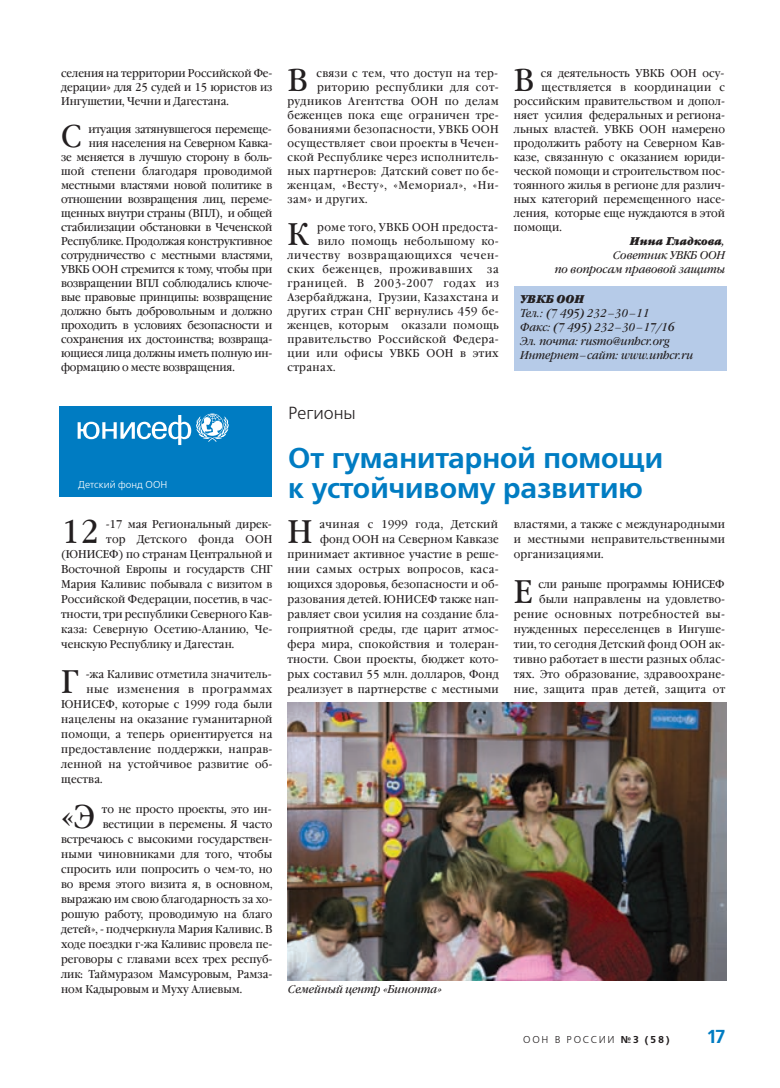
<style>
.page{position:relative;width:780px;height:1088px;background:#fff}
.page>*{position:absolute;margin:0;border:0;box-sizing:border-box;transform-origin:0 0}
.t1{font:32.62px "Garamond Book C";color:#231f20;scale:.9 1}
.t2{font:31.25px "Garamond Book C";color:#231f20;scale:.9 1}
.t3{font:28.75px "Free Set Demi Bold C";color:#007cc2}
.t4{font:700 18.75px "Free Set C";color:#007cc2}
.t5{font:17.5px "Free Set C";color:#231f20}
.t6{font:11.25px/15px "Garamond Book C";letter-spacing:.005em;color:#231f20;text-align:justify;scale:.9 1}
.t7{font:11.25px "Garamond Book C";letter-spacing:-.02em;color:#231f20;scale:.9 1}
.t8{font:11.25px "Garamond Book C";letter-spacing:.035em;color:#231f20;scale:.9 1}
.t9{font:italic 11.25px/14px "Garamond Book C";color:#231f20;scale:.9 1}
.t10{font:11.25px "Garamond Book C";letter-spacing:.06em;color:#231f20;scale:.9 1}
.t11{font:11.25px "Garamond Book C";letter-spacing:.025em;color:#231f20;scale:.9 1}
.t12{font:11.25px "Garamond Book C";letter-spacing:.04em;color:#231f20;scale:.9 1}
.t13{font:11.25px "Garamond Book C";letter-spacing:.045em;color:#231f20;scale:.9 1}
.t14{font:11.25px "Garamond Book C";letter-spacing:.055em;color:#231f20;scale:.9 1}
.t15{font:11.25px "Garamond Book C";letter-spacing:.03em;color:#231f20;scale:.9 1}
.t16{font:italic 700 11.25px "Garamond Book C";letter-spacing:.005em;color:#231f20;scale:.9 1}
.t17{font:10px "Free Set C";letter-spacing:.175em;color:#231f20}
.t18{font:10px "Free Set C";color:#fff}
.s1{font-weight:400}
.s2{font-weight:700}
</style>
<div class="page">
<div style="left:60px;top:407px;width:212px;height:90px;background:#007cc2"></div>
<svg style="left:78px;top:413px;width:151px;height:32px"></svg>
<div style="left:514px;top:286px;width:212px;height:85px;background:#b6cbe8"></div>
<img style="left:287px;top:702px;width:439px;height:278px">
<p class="t6" style="left:61px;top:67px;width:236px;line-height:14px">селения на территории Российской Фе&shy;дерации» для 25 судей и 15 юристов из Ингушетии, Чечни и Дагестана.</p>
<h2 class="t2" style="left:61px;top:123px;width:24px">С</h2>
<p class="t7" style="left:88px;top:124px;width:205px">итуация затянувшегося перемеще-</p>
<p class="t7" style="left:89px;top:138px;width:205px">ния населения на Северном Кавка-</p>
<p class="t7" style="left:61px;top:152px;width:236px">зе меняется в лучшую сторону в боль-</p>
<p class="t6" style="left:61px;top:164px;width:236px">шой степени благодаря проводимой</p>
<p class="t7" style="left:61px;top:180px;width:236px">местными властями новой политике в</p>
<p class="t7" style="left:61px;top:194px;width:236px">отношении возвращения лиц, переме-</p>
<p class="t7" style="left:61px;top:208px;width:236px">щенных внутри страны (ВПЛ), и общей</p>
<p class="t7" style="left:61px;top:222px;width:236px">стабилизации обстановки в Чеченской</p>
<p class="t7" style="left:61px;top:236px;width:236px">Республике. Продолжая конструктивное</p>
<p class="t7" style="left:61px;top:250px;width:236px">сотрудничество с местными властями,</p>
<p class="t7" style="left:61px;top:264px;width:236px">УВКБ ООН стремится к тому, чтобы при</p>
<p class="t7" style="left:61px;top:278px;width:236px">возвращении ВПЛ соблюдались ключе-</p>
<p class="t7" style="left:61px;top:292px;width:236px">вые правовые принципы: возвращение</p>
<p class="t7" style="left:61px;top:306px;width:236px">должно быть добровольным и должно</p>
<p class="t7" style="left:61px;top:320px;width:236px">проходить в условиях безопасности и</p>
<p class="t7" style="left:61px;top:334px;width:236px">сохранения их достоинства; возвраща-</p>
<p class="t7" style="left:61px;top:348px;width:236px">ющиеся лица должны иметь полную ин-</p>
<p class="t7" style="left:61px;top:362px;width:194px">формацию о месте возвращения.</p>
<h2 class="t2" style="left:287px;top:67px;width:24px">В</h2>
<p class="t8" style="left:316px;top:68px;width:203px">связи с тем, что доступ на тер-</p>
<p class="t13" style="left:317px;top:82px;width:203px">риторию республики для сот-</p>
<p class="t12" style="left:287px;top:96px;width:236px">рудников Агентства ООН по делам</p>
<p class="t8" style="left:287px;top:110px;width:236px">беженцев пока еще ограничен тре-</p>
<p class="t8" style="left:287px;top:124px;width:236px">бованиями безопасности, УВКБ ООН</p>
<p class="t8" style="left:287px;top:138px;width:236px">осуществляет свои проекты в Чечен-</p>
<p class="t8" style="left:287px;top:152px;width:236px">ской Республике через исполнитель-</p>
<p class="t8" style="left:287px;top:166px;width:236px">ных партнеров: Датский совет по бе-</p>
<p class="t14" style="left:287px;top:180px;width:236px">женцам, «Весту», «Мемориал», «Ни-</p>
<p class="t8" style="left:287px;top:194px;width:91px">зам» и других.</p>
<h2 class="t2" style="left:287px;top:221px;width:25px">К</h2>
<p class="t8" style="left:317px;top:222px;width:202px">роме того, УВКБ ООН предоста-</p>
<p class="t12" style="left:318px;top:236px;width:203px">вило помощь небольшому ко-</p>
<p class="t10" style="left:287px;top:250px;width:236px">личеству возвращающихся чечен-</p>
<p class="t10" style="left:287px;top:264px;width:207px">ских беженцев, проживавших</p>
<p class="t6" style="left:287px;top:263px;width:236px;line-height:14px;text-indent:200px">за границей. В 2003-2007 годах из Азербайджана, Грузии, Казахстана и других стран СНГ вернулись 459 бе&shy;женцев, которым оказали помощь правительство Российской Федера&shy;ции или офисы УВКБ ООН в этих странах.</p>
<h2 class="t2" style="left:514px;top:67px;width:24px">В</h2>
<p class="t6" style="left:541px;top:66px;width:205px">ся деятельность УВКБ ООН осу-</p>
<p class="t15" style="left:541px;top:82px;width:205px">ществляется в координации с</p>
<p class="t6" style="left:514px;top:94px;width:236px">российским правительством и допол-</p>
<p class="t6" style="left:514px;top:108px;width:236px">няет усилия федеральных и региона-</p>
<p class="t6" style="left:514px;top:122px;width:236px">льных властей. УВКБ ООН намерено</p>
<p class="t6" style="left:514px;top:136px;width:236px">продолжить работу на Северном Кав-</p>
<p class="t6" style="left:514px;top:150px;width:236px">казе, связанную с оказанием юриди-</p>
<p class="t6" style="left:514px;top:164px;width:236px">ческой помощи и строительством пос-</p>
<p class="t6" style="left:514px;top:178px;width:236px">тоянного жилья в регионе для различ-</p>
<p class="t6" style="left:514px;top:192px;width:236px">ных категорий перемещенного насе-</p>
<p class="t6" style="left:514px;top:206px;width:236px">ления, которые еще нуждаются в этой</p>
<p class="t6" style="left:514px;top:220px;width:55px">помощи.</p>
<p class="t16" style="left:630px;top:236px;width:107px">Инна Гладкова<span class="s1">,</span></p>
<p class="t9" style="left:613px;top:249px;width:126px">Советник УВКБ ООН</p>
<p class="t9" style="left:554px;top:263px;width:191px">по вопросам правовой защиты</p>
<p class="t16" style="left:520px;top:294px;width:72px">УВКБ ООН</p>
<p class="t9" style="left:520px;top:307px;width:193px">Тел.: (7 495) 232–30–11<br>Факс: (7 495) 232–30–17/16<br>Эл. почта: rusmo@unhcr.org<br>Интернет–сайт: www.unhcr.ru</p>
<h3 class="t5" style="left:288px;top:406px;width:69px">Регионы</h3>
<h3 class="t3" style="left:288px;top:446px;width:376px">От гуманитарной помощи</h3>
<p class="t18" style="left:78px;top:481px;width:91px">Детский фонд ООН</p>
<h3 class="t3" style="left:288px;top:476px;width:356px">к устойчивому развитию</h3>
<h1 class="t1" style="left:61px;top:518px;width:43px">12</h1>
<p class="t6" style="left:106px;top:517px;width:186px">-17 мая Региональный дирек-</p>
<p class="t11" style="left:106px;top:534px;width:186px">тор Детского фонда ООН</p>
<p class="t6" style="left:61px;top:547px;width:236px">(ЮНИСЕФ) по странам Центральной и</p>
<p class="t6" style="left:61px;top:562px;width:236px">Восточной Европы и государств СНГ</p>
<p class="t6" style="left:61px;top:577px;width:236px">Мария Каливис побывала с визитом в</p>
<p class="t6" style="left:61px;top:592px;width:236px">Российской Федерации, посетив, в час-</p>
<p class="t6" style="left:61px;top:607px;width:236px">тности, три республики Северного Кав-</p>
<p class="t6" style="left:61px;top:622px;width:236px">каза: Северную Осетию-Аланию, Че-</p>
<p class="t6" style="left:61px;top:637px;width:194px">ченскую Республику и Дагестан.</p>
<h1 class="t1" style="left:61px;top:668px;width:20px">Г</h1>
<p class="t6" style="left:86px;top:667px;width:208px">-жа Каливис отметила значитель-</p>
<p class="t13" style="left:87px;top:684px;width:208px">ные изменения в программах</p>
<p class="t6" style="left:61px;top:697px;width:236px">ЮНИСЕФ, которые с 1999 года были</p>
<p class="t6" style="left:61px;top:712px;width:236px">нацелены на оказание гуманитарной</p>
<p class="t6" style="left:61px;top:727px;width:236px">помощи, а теперь ориентируется на</p>
<p class="t11" style="left:61px;top:744px;width:236px">предоставление поддержки, направ-</p>
<p class="t6" style="left:61px;top:757px;width:236px">ленной на устойчивое развитие об-</p>
<p class="t6" style="left:61px;top:772px;width:48px">щества.</p>
<h1 class="t1" style="left:61px;top:803px;width:39px">«Э</h1>
<p class="t6" style="left:102px;top:802px;width:190px">то не просто проекты, это ин-</p>
<p class="t6" style="left:103px;top:817px;width:190px">вестиции в перемены. Я часто</p>
<p class="t6" style="left:61px;top:832px;width:236px">встречаюсь с высокими государствен-</p>
<p class="t6" style="left:61px;top:847px;width:236px">ными чиновниками для того, чтобы</p>
<p class="t6" style="left:61px;top:862px;width:236px">спросить или попросить о чем-то, но</p>
<p class="t6" style="left:61px;top:877px;width:236px">во время этого визита я, в основном,</p>
<p class="t6" style="left:61px;top:892px;width:236px">выражаю им свою благодарность за хо-</p>
<p class="t6" style="left:61px;top:907px;width:236px">рошую работу, проводимую на благо</p>
<p class="t6" style="left:61px;top:922px;width:236px">детей», - подчеркнула Мария Каливис. В</p>
<p class="t6" style="left:61px;top:937px;width:236px">ходе поездки г-жа Каливис провела пе-</p>
<p class="t6" style="left:61px;top:952px;width:236px">реговоры с главами всех трех респуб-</p>
<p class="t6" style="left:61px;top:967px;width:236px">лик: Таймуразом Мамсуровым, Рамза-</p>
<p class="t6" style="left:61px;top:982px;width:203px">ном Кадыровым и Муху Алиевым.</p>
<p class="t6" style="left:287px;top:517px;width:236px;text-align:right">ачиная с 1999 года, Детский<br>фонд ООН на Северном Кавказе принимает активное участие в реше&shy;нии самых острых вопросов, каса&shy;ющихся здоровья, безопасности и об&shy;разования детей. ЮНИСЕФ также нап&shy;равляет свои усилия на создание бла&shy;гоприятной среды, где царит атмос&shy;фера мира, спокойствия и толеран&shy;тности. Свои проекты, бюджет кото&shy;рых составил 55 млн. долларов, Фонд реализует в партнерстве с местными</p>
<p class="t6" style="left:514px;top:517px;width:236px">властями, а также с международными и местными неправительственными организациями.</p>
<h1 class="t1" style="left:287px;top:518px;width:29px">Н</h1>
<p class="t6" style="left:514px;top:577px;width:236px;text-align:right">сли раньше программы ЮНИСЕФ были направлены на удовлетво&shy;рение основных потребностей вы&shy;нужденных переселенцев в Ингуше&shy;тии, то сегодня Детский фонд ООН ак&shy;тивно работает в шести разных облас&shy;тях. Это образование, здравоохране&shy;ние, защита прав детей, защита от</p>
<h1 class="t1" style="left:514px;top:578px;width:22px">Е</h1>
<p class="t9" style="left:288px;top:983px;width:172px">Семейный центр «Бинонта»</p>
<p class="t17" style="left:523px;top:1035px;width:148px">ООН В РОССИИ <span class="s2">№3 (58)</span></p>
<h3 class="t4" style="left:707px;top:1029px;width:19px">17</h3>
</div>
